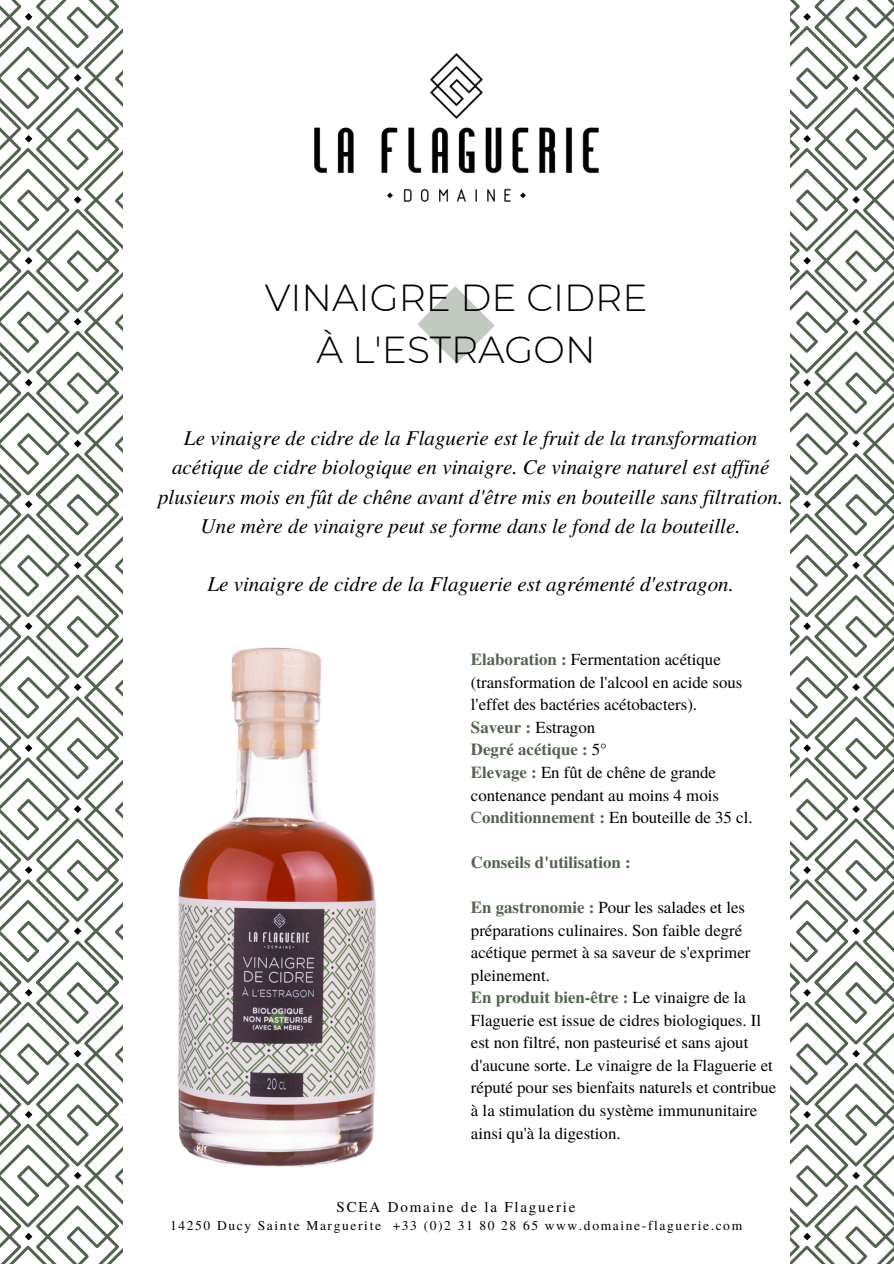
<style>
.page{position:relative;width:894px;height:1264px;background:#fff}
.page>*{position:absolute;margin:0;border:0;box-sizing:border-box;transform-origin:0 0}
.t1{font:300 37.5px "Montserrat";color:#000}
.t2{font:italic 21px/29.2px "Te X Gyre Termes";color:#000;text-align:center}
.t3{font:16.8px/22.5px "Te X Gyre Termes";color:#000}
.t4{font:700 16.8px "Te X Gyre Termes";color:#51634d}
.t5{font:15px "Te X Gyre Termes";letter-spacing:.12em;color:#000}
.t6{font:13.5px "Te X Gyre Termes";letter-spacing:.12em;color:#000}
.s1{font-weight:700;color:#51634d}
.s2{font-weight:400;color:#000}
.s3{color:#51634d}
</style>
<div class="page">
<svg style="left:0;top:0;width:123px;height:1263px"></svg>
<img style="left:314px;top:53px;width:285px;height:149px">
<svg style="left:790px;top:0;width:103px;height:1263px"></svg>
<svg style="left:417px;top:286px;width:78px;height:78px"></svg>
<img style="left:11px;top:512px;width:365px;height:751px">
<p class="t1" style="left:264px;top:275px;width:384px">VINAIGRE DE CIDRE</p>
<p class="t1" style="left:316px;top:327px;width:280px">À L'ESTRAGON</p>
<p class="t2" style="left:158px;top:422px;width:626px">Le vinaigre de cidre de la Flaguerie est le fruit de la transformation acétique de cidre biologique en vinaigre. Ce vinaigre naturel est af iné plusieurs mois en fût de chêne avant d'être mis en bouteille sans filtration.<br>Une mère de vinaigre peut se forme dans le fond de la bouteille.</p>
<p class="t2" style="left:207px;top:568px;width:528px">Le vinaigre de cidre de la Flaguerie est agrémenté d'estragon.</p>
<p class="t3" style="left:471px;top:647px;width:273px"><span class="s1">Elaboration :</span> Fermentation acétique (transformation de l'alcool en acide sous l'effet des bactéries acétobacters).</p>
<p class="t3" style="left:471px;top:715px;width:126px"><span class="s1">Saveur :</span> Estragon</p>
<p class="t4" style="left:471px;top:736px;width:137px">Degré acétique : <span class="s2">5°</span></p>
<p class="t3" style="left:471px;top:760px;width:249px"><span class="s1">Elevage :</span> En fût de chêne de grande contenance pendant au moins 4 mois</p>
<p class="t3" style="left:471px;top:805px;width:283px"><span class="s3">C</span><span class="s1">onditionnement :</span> En bouteille de 35 cl.</p>
<p class="t4" style="left:471px;top:849px;width:161px">Conseils d'utilisation :</p>
<p class="t3" style="left:471px;top:895px;width:281px"><span class="s1">En gastronomie :</span> Pour les salades et les préparations culinaires. Son faible degré acétique permet à sa saveur de s'exprimer pleinement.</p>
<p class="t3" style="left:471px;top:985px;width:307px"><span class="s1">En produit bien-être :</span> Le vinaigre de la Flaguerie est issue de cidres biologiques. Il est non filtré, non pasteurisé et sans ajout d'aucune sorte. Le vinaigre de la Flaguerie et réputé pour ses bienfaits naturels et contribue à la stimulation du système immununitaire ainsi qu'à la digestion.</p>
<p class="t5" style="left:336px;top:1195px;width:240px">SCEA Domaine de la Flaguerie</p>
<p class="t6" style="left:170px;top:1215px;width:573px">14250 Ducy Sainte Marguerite +33 (0)2 31 80 28 65 www.domaine-flaguerie.com</p>
</div>
